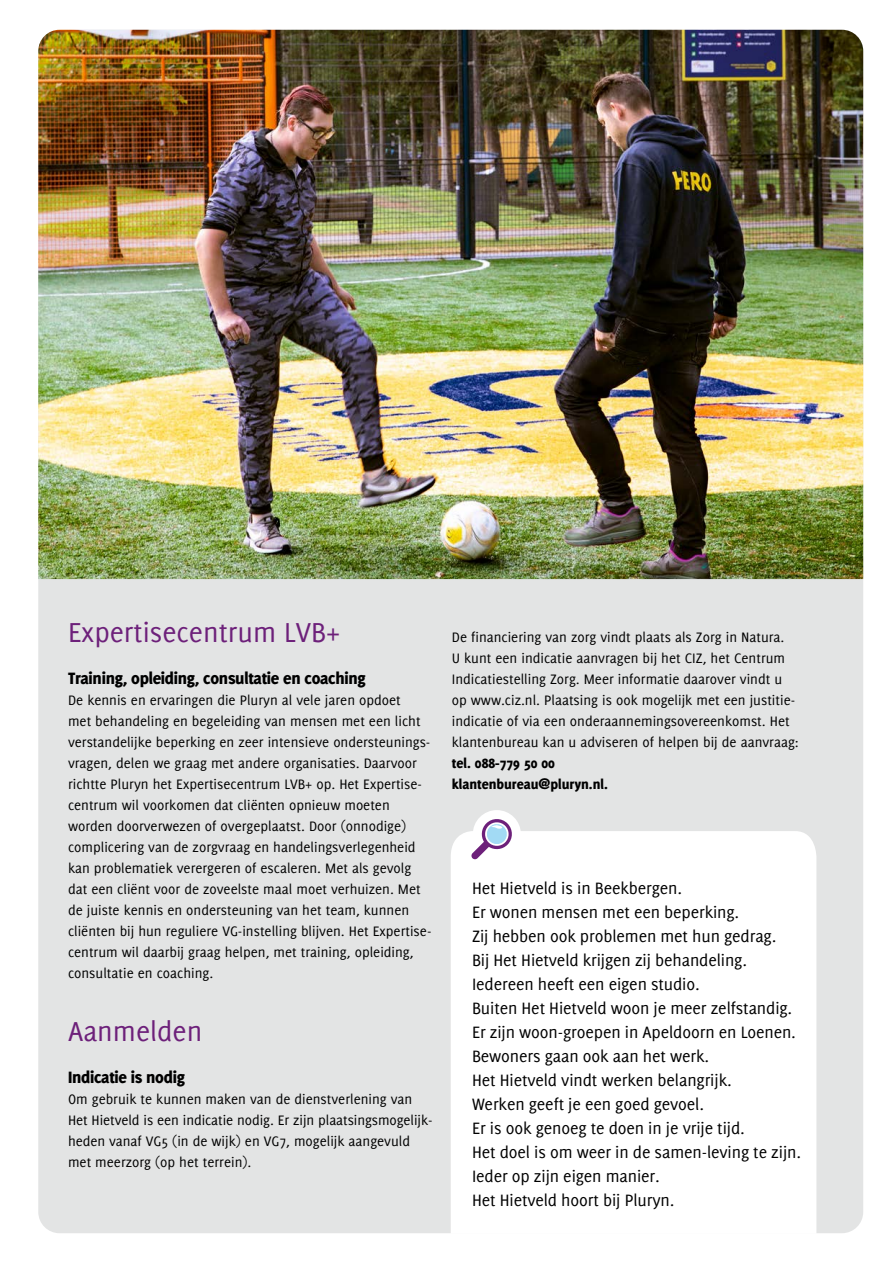
<style>
.page{position:relative;width:893px;height:1263px;background:#fff}
.page>*{position:absolute;margin:0;border:0;box-sizing:border-box;transform-origin:0 0}
.t1{font:30px "Delicious";color:#6d207a}
.t2{font:18px/24px "Delicious";letter-spacing:-.005em;color:#000}
.t3{font:800 18px "Delicious";letter-spacing:-.015em;color:#000}
.t4{font:15px/21px "Delicious";color:#000}
.t5{font:800 15px/21px "Delicious";color:#000}
</style>
<div class="page">
<div style="left:38px;top:30px;width:825px;height:1203px;background:#e3e4e4;border-radius:21px"></div>
<div style="left:451px;top:831px;width:365px;height:402px;background:#fff"></div>
<div style="left:473px;top:810px;width:48px;height:48px;background:#fff;border-radius:50%"></div>
<svg style="left:471px;top:817px;width:42px;height:42px"></svg>
<img style="left:38px;top:30px;width:825px;height:549px">
<h1 class="t1" style="left:68px;top:615px;width:274px">Expertisecentrum LVB+</h1>
<p class="t3" style="left:68px;top:668px;width:299px">Training, opleiding, consultatie en coaching</p>
<p class="t4" style="left:68px;top:689px;width:365px">De kennis en ervaringen die Pluryn al vele jaren opdoet<br>met behandeling en begeleiding van mensen met een licht verstandelijke beperking en zeer intensieve ondersteunings&shy;vragen, delen we graag met andere organisaties. Daarvoor richtte Pluryn het Expertisecentrum LVB+ op. Het Expertise&shy;centrum wil voorkomen dat cliënten opnieuw moeten worden doorverwezen of overgeplaatst. Door (onnodige) complicering van de zorgvraag en handelingsverlegenheid kan problematiek verergeren of escaleren. Met als gevolg dat een cliënt voor de zoveelste maal moet verhuizen. Met de juiste kennis en ondersteuning van het team, kunnen cliënten bij hun reguliere VG-instelling blijven. Het Expertise&shy;centrum wil daarbij graag helpen, met training, opleiding, consultatie en coaching.</p>
<h1 class="t1" style="left:68px;top:1014px;width:136px">Aanmelden</h1>
<p class="t3" style="left:68px;top:1067px;width:118px">Indicatie is nodig</p>
<p class="t4" style="left:68px;top:1088px;width:366px">Om gebruik te kunnen maken van de dienstverlening van Het Hietveld is een indicatie nodig. Er zijn plaatsingsmogelijk&shy;heden vanaf VG5 (in de wijk) en VG7, mogelijk aangevuld met meerzorg (op het terrein).</p>
<p class="t4" style="left:452px;top:626px;width:348px">De financiering van zorg vindt plaats als Zorg in Natura.<br>U kunt een indicatie aanvragen bij het CIZ, het Centrum Indicatiestelling Zorg. Meer informatie daarover vindt u op www.ciz.nl. Plaatsing is ook mogelijk met een justitie&shy;indicatie of via een onderaannemingsovereenkomst. Het klantenbureau kan u adviseren of helpen bij de aanvraag:</p>
<p class="t5" style="left:452px;top:752px;width:158px">tel. 088-779 50 00 klantenbureau@pluryn.nl.</p>
<p class="t2" style="left:472px;top:876px;width:331px">Het Hietveld is in Beekbergen.<br>Er wonen mensen met een beperking.<br>Zij hebben ook problemen met hun gedrag.<br>Bij Het Hietveld krijgen zij behandeling.<br>Iedereen heeft een eigen studio.<br>Buiten Het Hietveld woon je meer zelfstandig.<br>Er zijn woon-groepen in Apeldoorn en Loenen.<br>Bewoners gaan ook aan het werk.<br>Het Hietveld vindt werken belangrijk.<br>Werken geeft je een goed gevoel.<br>Er is ook genoeg te doen in je vrije tijd.<br>Het doel is om weer in de samen-leving te zijn.<br>Ieder op zijn eigen manier.<br>Het Hietveld hoort bij Pluryn.</p>
</div>
